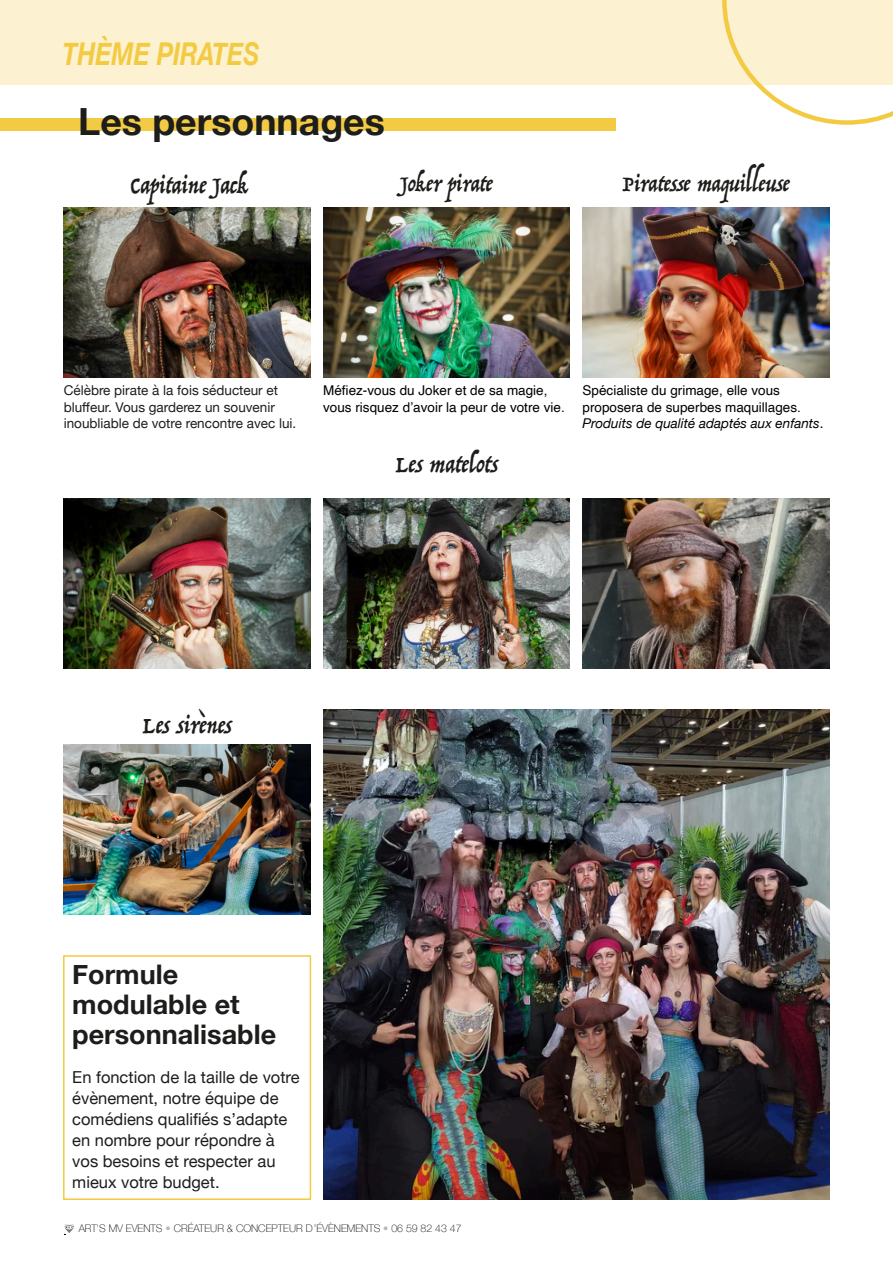
<style>
.page{position:relative;width:893px;height:1263px;background:#fff}
.page>*{position:absolute;margin:0;border:0;box-sizing:border-box;transform-origin:0 0}
.t1{font:700 37.5px "Helvetica Neue";color:#1d1d1b}
.t2{font:italic 700 31.5px "Helvetica Neue";color:#f3cb43;scale:.77 1}
.t3{font:700 27px/30px "Helvetica Neue";color:#1d1d1b}
.t4{font:25.5px "Trattatello";color:#1d1d1b}
.t5{font:24px "Trattatello";color:#1d1d1b}
.t6{font:16.5px/21px "Helvetica Neue";color:#1d1d1b}
.t7{font:13.5px/16.5px "Helvetica";color:#000}
.t8{font:13.5px/16.5px "Helvetica Neue";color:#1d1d1b}
.t9{font:italic 13.5px "Helvetica Neue";color:#000}
.t10{font:100 10.5px "Helvetica Neue";color:#000}
.s1{font-style:normal}
.s2{color:#b8b8b8}
</style>
<div class="page">
<div style="left:0;top:0;width:893px;height:85px;background:#fcf2d2"></div>
<div style="left:0;top:118px;width:616px;height:13px;background:#f3ca43"></div>
<img style="left:64px;top:208px;width:246px;height:169px">
<img style="left:323px;top:207px;width:247px;height:170px">
<img style="left:583px;top:207px;width:246px;height:170px">
<img style="left:64px;top:498px;width:246px;height:170px">
<img style="left:583px;top:498px;width:246px;height:170px">
<img style="left:323px;top:498px;width:247px;height:170px">
<img style="left:323px;top:710px;width:506px;height:489px">
<img style="left:64px;top:744px;width:246px;height:170px">
<div style="left:63px;top:955px;width:248px;height:245px;border:2px solid #f4ca41"></div>
<svg style="left:722px;top:0;width:171px;height:125px"></svg>
<svg style="left:64px;top:1224px;width:10px;height:9px"></svg>
<h2 class="t2" style="left:62px;top:34px;width:257px">THÈME PIRATES</h2>
<h1 class="t1" style="left:78px;top:98px;width:308px">Les personnages</h1>
<h3 class="t4" style="left:130px;top:173px;width:119px">Capitaine Jack</h3>
<h3 class="t5" style="left:401px;top:173px;width:93px">Joker pirate</h3>
<h3 class="t5" style="left:622px;top:173px;width:168px">Piratesse maquilleuse</h3>
<p class="t8" style="left:64px;top:382px;width:234px">Célèbre pirate à la fois séducteur et bluffeur. Vous garderez un souvenir inoubliable de votre rencontre avec lui.</p>
<p class="t7" style="left:323px;top:383px;width:243px">Méfiez-vous du Joker et de sa magie, vous risquez d’avoir la peur de votre vie.</p>
<h3 class="t4" style="left:395px;top:452px;width:104px">Les matelots</h3>
<p class="t7" style="left:583px;top:383px;width:220px">Spécialiste du grimage, elle vous proposera de superbes maquillages.</p>
<p class="t9" style="left:583px;top:415px;width:242px">Produits de qualité adaptés aux enfants<span class="s1">.</span></p>
<h3 class="t4" style="left:143px;top:713px;width:90px">Les sirènes</h3>
<h3 class="t3" style="left:72px;top:958px;width:205px">Formule modulable et personnalisable</h3>
<p class="t6" style="left:72px;top:1066px;width:229px">En fonction de la taille de votre évènement, notre équipe de comédiens qualifiés s’adapte en nombre pour répondre à vos besoins et respecter au mieux votre budget.</p>
<p class="t10" style="left:79px;top:1222px;width:384px">ART'S MV EVENTS <span class="s2">•</span> CRÉATEUR &amp; CONCEPTEUR D ’ÉVÈNEMENTS <span class="s2">•</span> 06 59 82 43 47</p>
</div>
